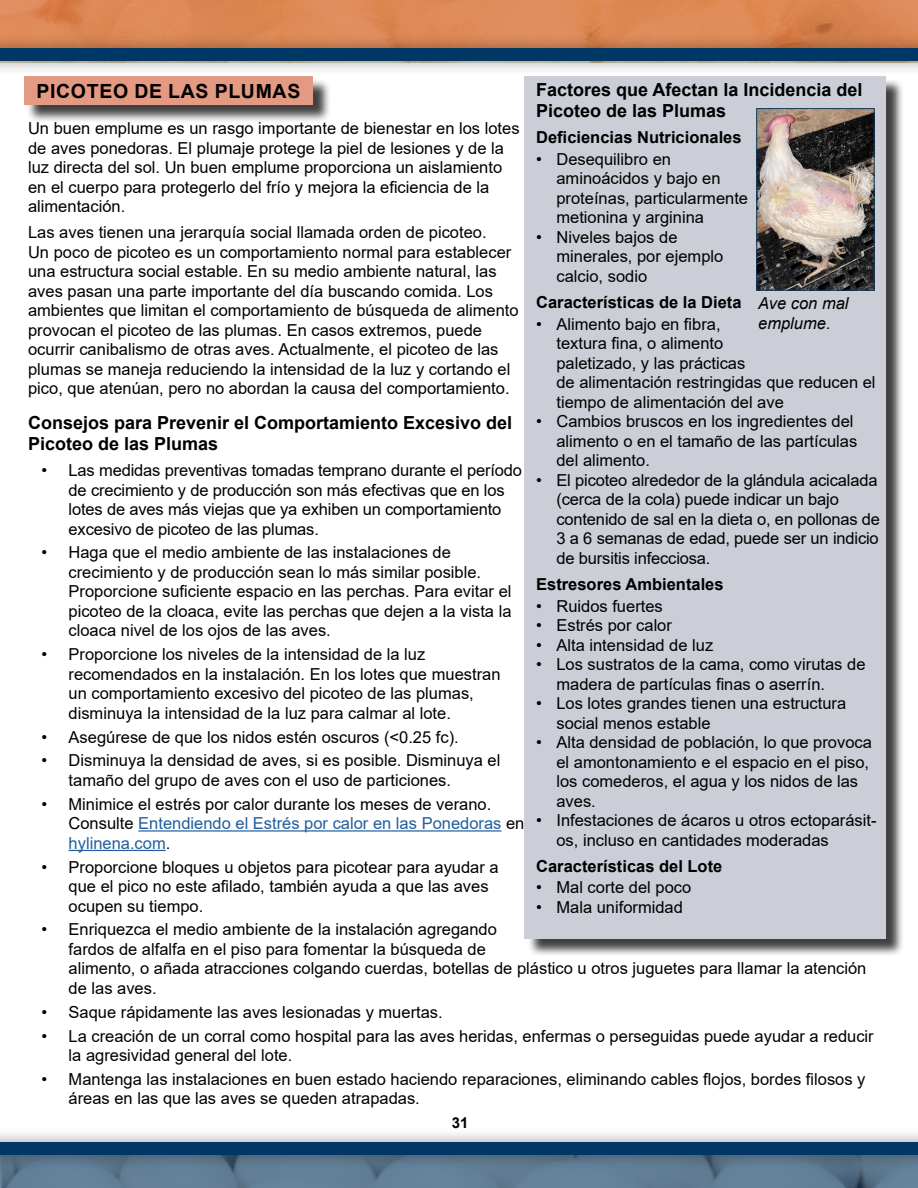
<style>
.page{position:relative;width:918px;height:1188px;background:#fff}
.page>*{position:absolute;margin:0;border:0;box-sizing:border-box;transform-origin:0 0}
.t1{font:700 19.5px "Arial";letter-spacing:.035em;color:#000}
.t2{font:700 18px/21px "Arial";color:#000}
.t3{font:16.5px/19.5px "Arial";color:#000}
.t4{font:700 16.5px "Arial";color:#000}
.t5{font:italic 16.5px/19.5px "Arial";color:#000}
.t6{font:700 15px "Arial";color:#000}
.s1{color:#215e9e}
</style>
<div class="page">
<svg style="left:0;top:0;width:918px;height:33px;background:#dc8855"></svg>
<svg style="left:0;top:1170px;width:918px;height:18px;background:#617e95"></svg>
<div style="left:0;top:1127px;width:918px;height:43px;background:#000;opacity:.4"></div>
<div style="left:0;top:1142px;width:918px;height:13px;background:#003764"></div>
<div style="left:0;top:33px;width:918px;height:43px;background:#000;opacity:.4"></div>
<div style="left:0;top:49px;width:918px;height:12px;background:#003764"></div>
<hr style="left:138px;top:830px;width:364px;height:2px;background:#215e9e">
<hr style="left:69px;top:850px;width:97px;height:1px;background:#215e9e">
<div style="left:26px;top:78px;width:306px;height:45px;background:#000;opacity:.75"></div>
<div style="left:24px;top:76px;width:289px;height:28px;background:#e49983"></div>
<div style="left:527px;top:78px;width:377px;height:879px;background:#000;opacity:.75"></div>
<div style="left:525px;top:76px;width:361px;height:863px;background:#cbcdd7"></div>
<img style="left:759px;top:110px;width:113px;height:178px">
<div style="left:757px;top:108px;width:117px;height:182px;border:1px solid #0b3c61"></div>
<p class="t1" style="left:36px;top:77px;width:266px">PICOTEO DE LAS PLUMAS</p>
<p class="t2" style="left:536px;top:79px;width:328px">Factores que Afectan la Incidencia del<br>Picoteo de las Plumas</p>
<p class="t4" style="left:536px;top:126px;width:207px">Deficiencias Nutricionales</p>
<p class="t3" style="left:556px;top:149px;width:193px;text-indent:-20px">• Desequilibro en aminoácidos y bajo en proteínas, particularmente metionina y arginina</p>
<p class="t3" style="left:556px;top:227px;width:168px;text-indent:-20px">• Niveles bajos de minerales, por ejemplo calcio, sodio</p>
<p class="t4" style="left:536px;top:290px;width:207px">Características de la Dieta</p>
<p class="t3" style="left:556px;top:314px;width:321px;text-indent:-20px">• Alimento bajo en fibra,<br>textura fina, o alimento<br>paletizado, y las prácticas<br>de alimentación restringidas que reducen el tiempo de alimentación del ave</p>
<p class="t3" style="left:556px;top:411px;width:302px;text-indent:-20px">• Cambios bruscos en los ingredientes del alimento o en el tamaño de las partículas del alimento.</p>
<p class="t3" style="left:556px;top:470px;width:325px;text-indent:-20px">• El picoteo alrededor de la glándula acicalada (cerca de la cola) puede indicar un bajo contenido de sal en la dieta o, en pollonas de 3 a 6 semanas de edad, puede ser un indicio de bursitis infecciosa.</p>
<p class="t4" style="left:536px;top:572px;width:189px">Estresores Ambientales</p>
<p class="t3" style="left:536px;top:596px;width:128px">• Ruidos fuertes</p>
<p class="t3" style="left:536px;top:615px;width:137px">• Estrés por calor</p>
<p class="t3" style="left:536px;top:635px;width:179px">• Alta intensidad de luz</p>
<p class="t3" style="left:556px;top:654px;width:311px;text-indent:-20px">• Los sustratos de la cama, como virutas de madera de partículas finas o aserrín.</p>
<p class="t3" style="left:556px;top:693px;width:291px;text-indent:-20px">• Los lotes grandes tienen una estructura social menos estable</p>
<p class="t3" style="left:556px;top:732px;width:317px;text-indent:-20px">• Alta densidad de población, lo que provoca el amontonamiento e el espacio en el piso, los comederos, el agua y los nidos de las aves.</p>
<p class="t3" style="left:556px;top:810px;width:322px;text-indent:-20px">• Infestaciones de ácaros u otros ectoparásit&shy;os, incluso en cantidades moderadas</p>
<p class="t4" style="left:536px;top:854px;width:188px">Características del Lote</p>
<p class="t3" style="left:536px;top:878px;width:157px">• Mal corte del poco</p>
<p class="t3" style="left:536px;top:897px;width:148px">• Mala uniformidad</p>
<p class="t3" style="left:28px;top:118px;width:493px">Un buen emplume es un rasgo importante de bienestar en los lotes de aves ponedoras. El plumaje protege la piel de lesiones y de la luz directa del sol. Un buen emplume proporciona un aislamiento en el cuerpo para protegerlo del frío y mejora la eficiencia de la alimentación.</p>
<p class="t3" style="left:28px;top:223px;width:492px">Las aves tienen una jerarquía social llamada orden de picoteo.<br>Un poco de picoteo es un comportamiento normal para establecer una estructura social estable. En su medio ambiente natural, las aves pasan una parte importante del día buscando comida. Los ambientes que limitan el comportamiento de búsqueda de alimento provocan el picoteo de las plumas. En casos extremos, puede ocurrir canibalismo de otras aves. Actualmente, el picoteo de las plumas se maneja reduciendo la intensidad de la luz y cortando el pico, que atenúan, pero no abordan la causa del comportamiento.</p>
<p class="t2" style="left:28px;top:412px;width:486px">Consejos para Prevenir el Comportamiento Excesivo del<br>Picoteo de las Plumas</p>
<p class="t3" style="left:69px;top:460px;width:455px;text-indent:-27px">• Las medidas preventivas tomadas temprano durante el período de crecimiento y de producción son más efectivas que en los lotes de aves más viejas que ya exhiben un comportamiento excesivo de picoteo de las plumas.</p>
<p class="t3" style="left:69px;top:543px;width:444px;text-indent:-27px">• Haga que el medio ambiente de las instalaciones de crecimiento y de producción sean lo más similar posible.<br>Proporcione suficiente espacio en las perchas. Para evitar el picoteo de la cloaca, evite las perchas que dejen a la vista la cloaca nivel de los ojos de las aves.</p>
<p class="t3" style="left:69px;top:645px;width:433px;text-indent:-27px">• Proporcione los niveles de la intensidad de la luz recomendados en la instalación. En los lotes que muestran un comportamiento excesivo del picoteo de las plumas, disminuya la intensidad de la luz para calmar al lote.</p>
<p class="t3" style="left:42px;top:727px;width:419px">• Asegúrese de que los nidos estén oscuros (&lt;0.25 fc).</p>
<p class="t3" style="left:69px;top:751px;width:433px;text-indent:-27px">• Disminuya la densidad de aves, si es posible. Disminuya el tamaño del grupo de aves con el uso de particiones.</p>
<p class="t3" style="left:69px;top:794px;width:457px;text-indent:-27px">• Minimice el estrés por calor durante los meses de verano.<br>Consulte <span class="s1">Entendiendo el Estrés por calor en las Ponedoras</span> en <span class="s1">hylinena.com</span>.</p>
<p class="t3" style="left:69px;top:857px;width:432px;text-indent:-27px">• Proporcione bloques u objetos para picotear para ayudar a que el pico no este afilado, también ayuda a que las aves ocupen su tiempo.</p>
<p class="t3" style="left:69px;top:920px;width:799px;text-indent:-27px">• Enriquezca el medio ambiente de la instalación agregando<br>fardos de alfalfa en el piso para fomentar la búsqueda de<br>alimento, o añada atracciones colgando cuerdas, botellas de plástico u otros juguetes para llamar la atención de las aves.</p>
<p class="t3" style="left:42px;top:1002px;width:403px">• Saque rápidamente las aves lesionadas y muertas.</p>
<p class="t3" style="left:69px;top:1026px;width:807px;text-indent:-27px">• La creación de un corral como hospital para las aves heridas, enfermas o perseguidas puede ayudar a reducir la agresividad general del lote.</p>
<p class="t3" style="left:69px;top:1069px;width:798px;text-indent:-27px">• Mantenga las instalaciones en buen estado haciendo reparaciones, eliminando cables flojos, bordes filosos y áreas en las que las aves se queden atrapadas.</p>
<p class="t5" style="left:758px;top:294px;width:92px">Ave con mal emplume.</p>
<p class="t6" style="left:452px;top:1112px;width:18px">31</p>
</div>
